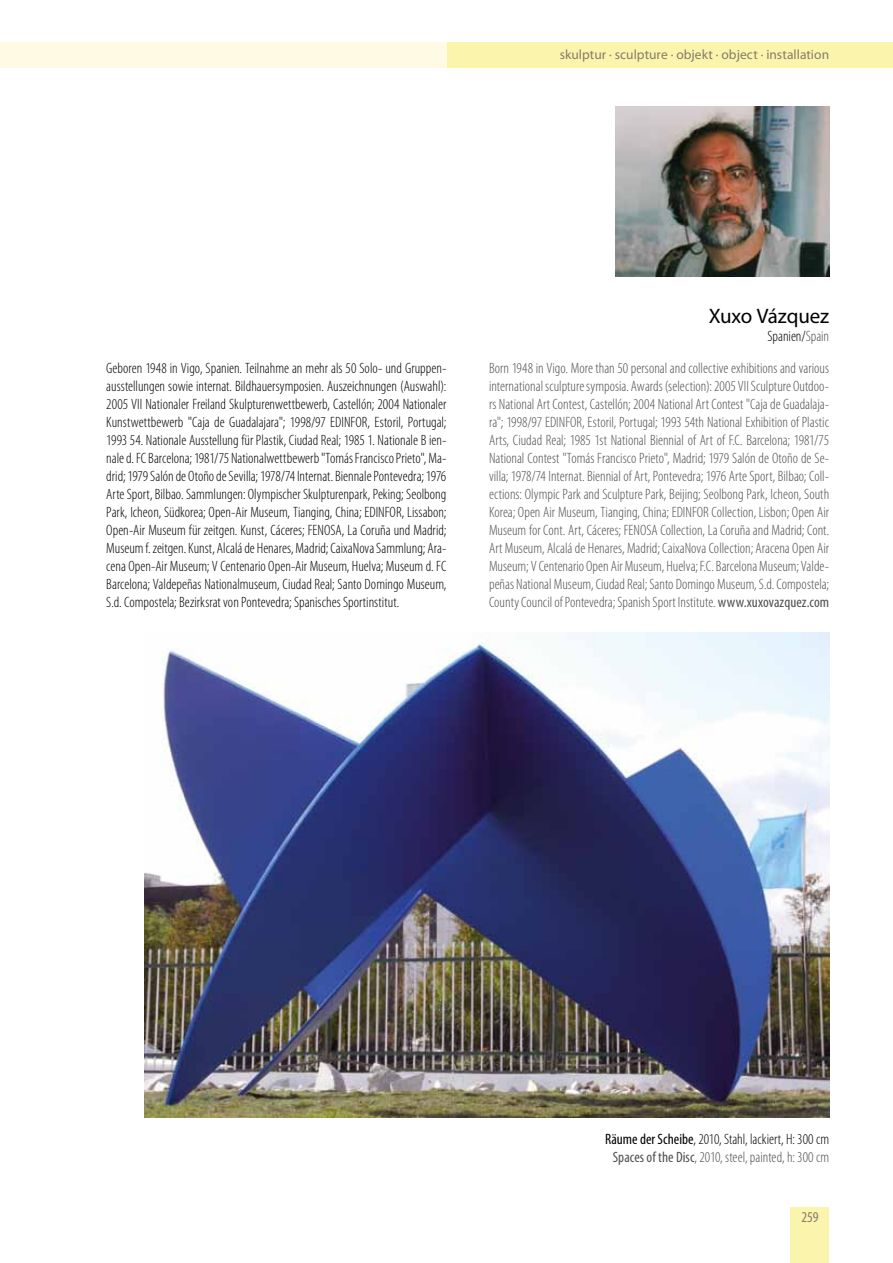
<style>
.page{position:relative;width:893px;height:1263px;background:#fff}
.page>*{position:absolute;margin:0;border:0;box-sizing:border-box;transform-origin:0 0}
.t1{font:21px "Myriad Pro";letter-spacing:-.01em;color:#000}
.t2{font:300 condensed 15px/18px "Myriad Pro";color:#000;text-align:justify}
.t3{font:300 condensed 15px/18px "Myriad Pro";color:#504f53;text-align:justify}
.t4{font:condensed 15px "Myriad Pro";color:#847c6a}
.t5{font:13.5px "Myriad Pro";color:#847c6a}
.s1{color:#504f53}
.s2{font-weight:400}
.s3{font-weight:400;color:#504f53}
</style>
<div class="page">
<div style="left:791px;top:1208px;width:38px;height:55px;background:#fbf4ad"></div>
<div style="left:446px;top:43px;width:447px;height:25px;background:#fbf4ad"></div>
<div style="left:0;top:43px;width:446px;height:25px;background:#fefae3"></div>
<img style="left:615px;top:106px;width:214px;height:170px">
<img style="left:144px;top:633px;width:685px;height:485px">
<p class="t5" style="left:560px;top:46px;width:271px">skulptur · sculpture · objekt · object · installation</p>
<p class="t2" style="left:106px;top:359px;width:342px">Geboren 1948 in Vigo, Spanien. Teilnahme an mehr als 50 Solo- und Gruppen&shy;ausstellungen sowie internat. Bildhauersymposien. Auszeichnungen (Auswahl):<br>2005 VII Nationaler Freiland Skulpturenwettbewerb, Castellón; 2004 Nationaler Kunstwettbewerb "Caja de Guadalajara"; 1998/97 EDINFOR, Estoril, Portugal; 1993 54. Nationale Ausstellung für Plastik, Ciudad Real; 1985 1. Nationale B ien&shy;nale d. FC Barcelona; 1981/75 Nationalwettbewerb "Tomás Francisco Prieto", Ma&shy;drid; 1979 Salón de Otoño de Sevilla; 1978/74 Internat. Biennale Pontevedra; 1976<br>Arte Sport, Bilbao. Sammlungen: Olympischer Skulpturenpark, Peking; Seolbong Park, Icheon, Südkorea; Open-Air Museum, Tianging, China; EDINFOR, Lissabon; Open-Air Museum für zeitgen. Kunst, Cáceres; FENOSA, La Coruña und Madrid; Museum f. zeitgen. Kunst, Alcalá de Henares, Madrid; CaixaNova Sammlung; Ara&shy;cena Open-Air Museum; V Centenario Open-Air Museum, Huelva; Museum d. FC Barcelona; Valdepeñas Nationalmuseum, Ciudad Real; Santo Domingo Museum, S.d. Compostela; Bezirksrat von Pontevedra; Spanisches Sportinstitut.</p>
<h1 class="t1" style="left:709px;top:303px;width:122px">Xuxo Vázquez</h1>
<p class="t2" style="left:767px;top:327px;width:63px">Spanien/<span class="s1">Spain</span></p>
<p class="t3" style="left:489px;top:359px;width:342px">Born 1948 in Vigo. More than 50 personal and collective exhibitions and various international sculpture symposia. Awards (selection): 2005 VII Sculpture Outdoo&shy;rs National Art Contest, Castellón; 2004 National Art Contest "Caja de Guadalaja&shy;ra"; 1998/97 EDINFOR, Estoril, Portugal; 1993 54th National Exhibition of Plastic Arts, Ciudad Real; 1985 1st National Biennial of Art of F.C. Barcelona; 1981/75<br>National Contest "Tomás Francisco Prieto", Madrid; 1979 Salón de Otoño de Se&shy;villa; 1978/74 Internat. Biennial of Art, Pontevedra; 1976 Arte Sport, Bilbao; Coll&shy;ections: Olympic Park and Sculpture Park, Beijing; Seolbong Park, Icheon, South Korea; Open Air Museum, Tianging, China; EDINFOR Collection, Lisbon; Open Air Museum for Cont. Art, Cáceres; FENOSA Collection, La Coruña and Madrid; Cont.<br>Art Museum, Alcalá de Henares, Madrid; CaixaNova Collection; Aracena Open Air Museum; V Centenario Open Air Museum, Huelva; F.C. Barcelona Museum; Valde&shy;peñas National Museum, Ciudad Real; Santo Domingo Museum, S.d. Compostela; County Council of Pontevedra; Spanish Sport Institute. <span class="s2">www.xuxovazquez.com</span></p>
<p class="t2" style="left:605px;top:1130px;width:226px;text-align:center"><span class="s2">Räume der Scheibe</span>, 2010, Stahl, lackiert, H: 300 cm<br><span class="s3">Spaces of the Disc</span><span class="s1">, 2010, steel, painted, h: 300 cm</span></p>
<p class="t4" style="left:801px;top:1208px;width:19px">259</p>
</div>
